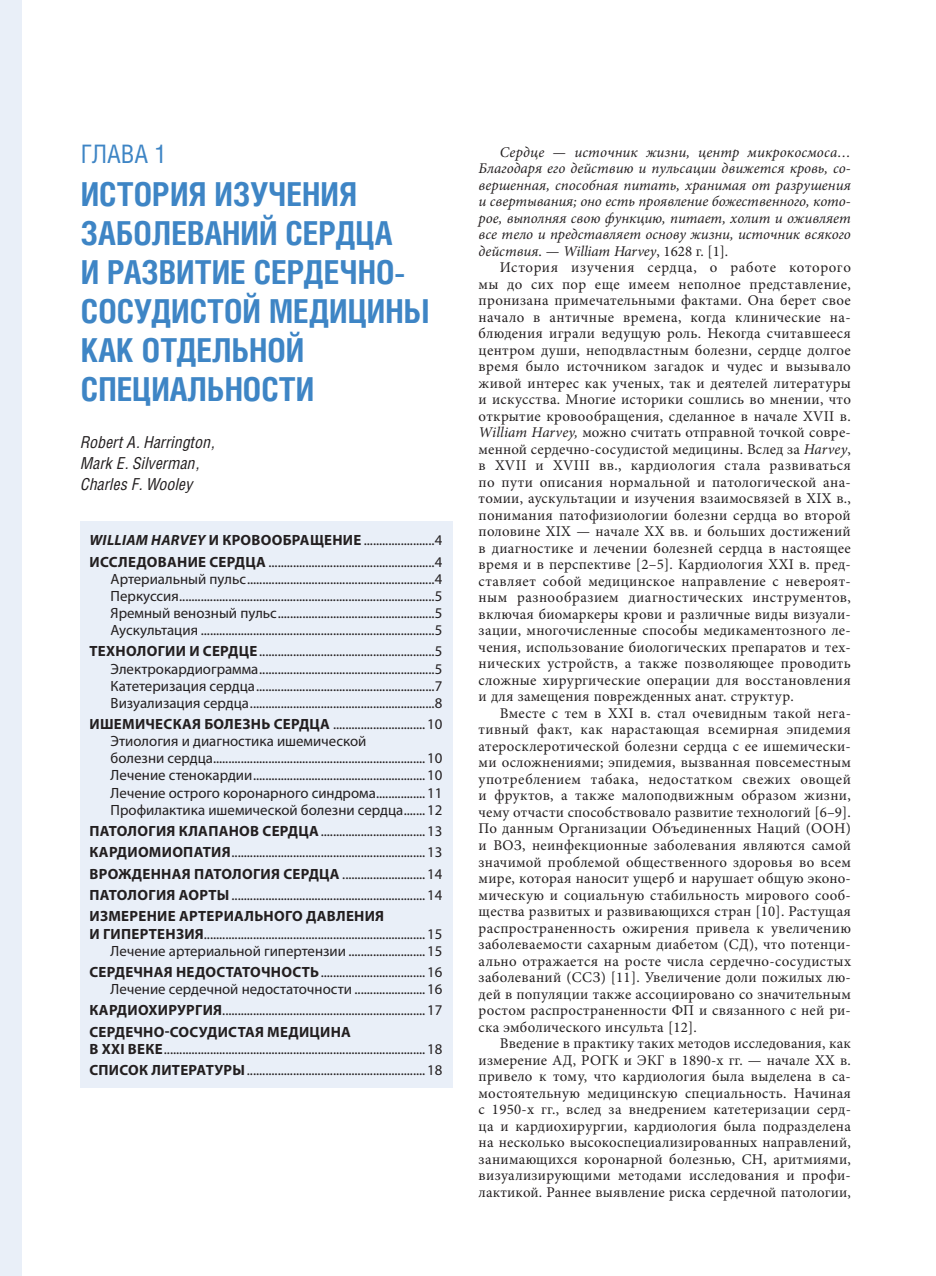
<style>
.page{position:relative;width:936px;height:1276px;background:#fff}
.page>*{position:absolute;margin:0;border:0;box-sizing:border-box;transform-origin:0 0}
.t1{font:700 33px/39px "Helios Cond";color:#3e85c5}
.t2{font:25.5px "Helios Cond";color:#3e85c5}
.t3{font:italic 16.5px/21px "Helios Cond";color:#231f20}
.t4{font:14.85px/16.5px "Minion Pro";letter-spacing:.015em;color:#231f20;text-align:justify}
.t5{font:14.85px/17.1px "Myriad Pro";color:#231f20}
.t6{font:italic 14.85px/16.5px "Minion Pro";color:#231f20;text-align:justify}
.s1{font-weight:700;font-style:italic}
.s2{font-weight:700}
.s3{font-style:normal}
.s4{font-style:italic}
</style>
<div class="page">
<div style="left:0;top:0;width:21px;height:1276px;background:#e9eff8"></div>
<div style="left:81px;top:521px;width:372px;height:567px;background:#e9eff8"></div>
<h2 class="t2" style="left:81px;top:145px;width:87px">ГЛАВА 1</h2>
<h1 class="t1" style="left:81px;top:178px;width:350px">ИСТОРИЯ ИЗУЧЕНИЯ<br>ЗАБОЛЕВАНИЙ СЕРДЦА<br>И РАЗВИТИЕ СЕРДЕЧНО-<br>СОСУДИСТОЙ МЕДИЦИНЫ<br>КАК ОТДЕЛЬНОЙ<br>СПЕЦИАЛЬНОСТИ</h1>
<p class="t3" style="left:81px;top:433px;width:135px">Robert A. Harrington,<br>Mark E. Silverman,<br>Charles F. Wooley</p>
<p class="t5" style="left:89px;top:531px;width:354px;line-height:21.3px"><span class="s1">WILLIAM HARVEY</span> <span class="s2">И КРОВООБРАЩЕНИЕ</span> .......................4<br><span class="s2">ИССЛЕДОВАНИЕ СЕРДЦА</span> ......................................................4</p>
<p class="t5" style="left:111px;top:571px;width:333px;text-align:justify">Артериальный пульс .............................................................4<br>Перкуссия ...................................................................................5<br>Яремный венозный пульс ...................................................5<br>Аускультация ............................................................................5</p>
<p class="t5" style="left:111px;top:644px;width:333px;text-align:justify;text-indent:-21px"><span class="s2">ТЕХНОЛОГИИ И СЕРДЦЕ</span> .........................................................5<br>Электрокардиограмма .........................................................5<br>Катетеризация сердца ..........................................................7<br>Визуализация сердца ............................................................8</p>
<p class="t5" style="left:111px;top:716px;width:333px;text-indent:-21px"><span class="s2">ИШЕМИЧЕСКАЯ БОЛЕЗНЬ СЕРДЦА</span> .............................. 10<br>Этиология и диагностика ишемической<br>болезни сердца..................................................................... 10<br>Лечение стенокардии ........................................................ 10<br>Лечение острого коронарного синдрома ................ 11<br>Профилактика ишемической болезни сердца ....... 12</p>
<p class="t5" style="left:89px;top:821px;width:354px;line-height:21.3px;text-align:justify"><span class="s2">ПАТОЛОГИЯ КЛАПАНОВ СЕРДЦА</span> .................................. 13<br><span class="s2">КАРДИОМИОПАТИЯ</span> ............................................................... 13<br><span class="s2">ВРОЖДЕННАЯ ПАТОЛОГИЯ СЕРДЦА</span> ........................... 14<br><span class="s2">ПАТОЛОГИЯ АОРТЫ</span> ............................................................... 14<br><span class="s2">ИЗМЕРЕНИЕ АРТЕРИАЛЬНОГО ДАВЛЕНИЯ</span></p>
<p class="t5" style="left:89px;top:926px;width:354px;text-align:right"><span class="s2">И ГИПЕРТЕНЗИЯ</span>........................................................................ 15<br>Лечение артериальной гипертензии ......................... 15</p>
<p class="t5" style="left:89px;top:964px;width:354px;text-align:right"><span class="s2">СЕРДЕЧНАЯ НЕДОСТАТОЧНОСТЬ</span> .................................. 16<br>Лечение сердечной недостаточности ....................... 16</p>
<p class="t5" style="left:89px;top:1001px;width:354px;line-height:21.3px"><span class="s2">КАРДИОХИРУРГИЯ</span>.................................................................. 17<br><span class="s2">СЕРДЕЧНО-СОСУДИСТАЯ МЕДИЦИНА</span></p>
<p class="t5" style="left:89px;top:1039px;width:354px;line-height:21.3px"><span class="s2">В XXI ВЕКЕ</span> ..................................................................................... 18<br><span class="s2">СПИСОК ЛИТЕРАТУРЫ</span> .......................................................... 18</p>
<p class="t6" style="left:478px;top:145px;width:374px;text-indent:21px">Сердце — источник жизни, центр микрокосмоса… Благодаря его действию и пульсации движется кровь, со&shy;вершенная, способная питать, хранимая от разрушения и свертывания; оно есть проявление божественного, кото&shy;рое, выполняя свою функцию, питает, холит и оживляет все тело и представляет основу жизни, источник всякого действия<span class="s3">. —</span> William Harvey<span class="s3">, 1628 г. [1].</span></p>
<p class="t4" style="left:478px;top:260px;width:374px;text-indent:21px">История изучения сердца, о работе которого мы до сих пор еще имеем неполное представление, пронизана примечательными фактами. Она берет свое начало в античные времена, когда клинические на&shy;блюдения играли ведущую роль. Некогда считавшееся центром души, неподвластным болезни, сердце долгое время было источником загадок и чудес и вызывало живой интерес как ученых, так и деятелей литературы и искусства. Многие историки сошлись во мнении, что открытие кровообращения, сделанное в начале XVII в.<br><span class="s4">William Harvey,</span> можно считать отправной точкой совре&shy;менной сердечно-сосудистой медицины. Вслед за <span class="s4">Harvey</span>, в XVII и XVIII вв., кардиология стала развиваться по пути описания нормальной и патологической ана&shy;томии, аускультации и изучения взаимосвязей в XIX в., понимания патофизиологии болезни сердца во второй половине XIX — начале XX вв. и больших достижений в диагностике и лечении болезней сердца в настоящее время и в перспективе [2–5]. Кардиология XXI в. пред&shy;ставляет собой медицинское направление с невероят&shy;ным разнообразием диагностических инструментов, включая биомаркеры крови и различные виды визуали&shy;зации, многочисленные способы медикаментозного ле&shy;чения, использование биологических препаратов и тех&shy;нических устройств, а также позволяющее проводить сложные хирургические операции для восстановления и для замещения поврежденных анат. структур.</p>
<p class="t4" style="left:478px;top:706px;width:374px;text-indent:21px">Вместе с тем в XXI в. стал очевидным такой нега&shy;тивный факт, как нарастающая всемирная эпидемия атеросклеротической болезни сердца с ее ишемически&shy;ми осложнениями; эпидемия, вызванная повсеместным употреблением табака, недостатком свежих овощей и фруктов, а также малоподвижным образом жизни, чему отчасти способствовало развитие технологий [6–9].<br>По данным Организации Объединенных Наций (ООН) и ВОЗ, неинфекционные заболевания являются самой значимой проблемой общественного здоровья во всем мире, которая наносит ущерб и нарушает общую эконо&shy;мическую и социальную стабильность мирового сооб&shy;щества развитых и развивающихся стран [10]. Растущая распространенность ожирения привела к увеличению заболеваемости сахарным диабетом (СД), что потенци&shy;ально отражается на росте числа сердечно-сосудистых заболеваний (ССЗ) [11]. Увеличение доли пожилых лю&shy;дей в популяции также ассоциировано со значительным ростом распространенности ФП и связанного с ней ри&shy;ска эмболического инсульта [12].</p>
<p class="t4" style="left:478px;top:1036px;width:374px;text-indent:21px">Введение в практику таких методов исследования, как измерение АД, РОГК и ЭКГ в 1890-х гг. — начале XX в. привело к тому, что кардиология была выделена в са&shy;мостоятельную медицинскую специальность. Начиная с 1950-х гг., вслед за внедрением катетеризации серд&shy;ца и кардиохирургии, кардиология была подразделена на несколько высокоспециализированных направлений, занимающихся коронарной болезнью, СН, аритмиями, визуализирующими методами исследования и профи&shy;лактикой. Раннее выявление риска сердечной патологии,</p>
</div>
